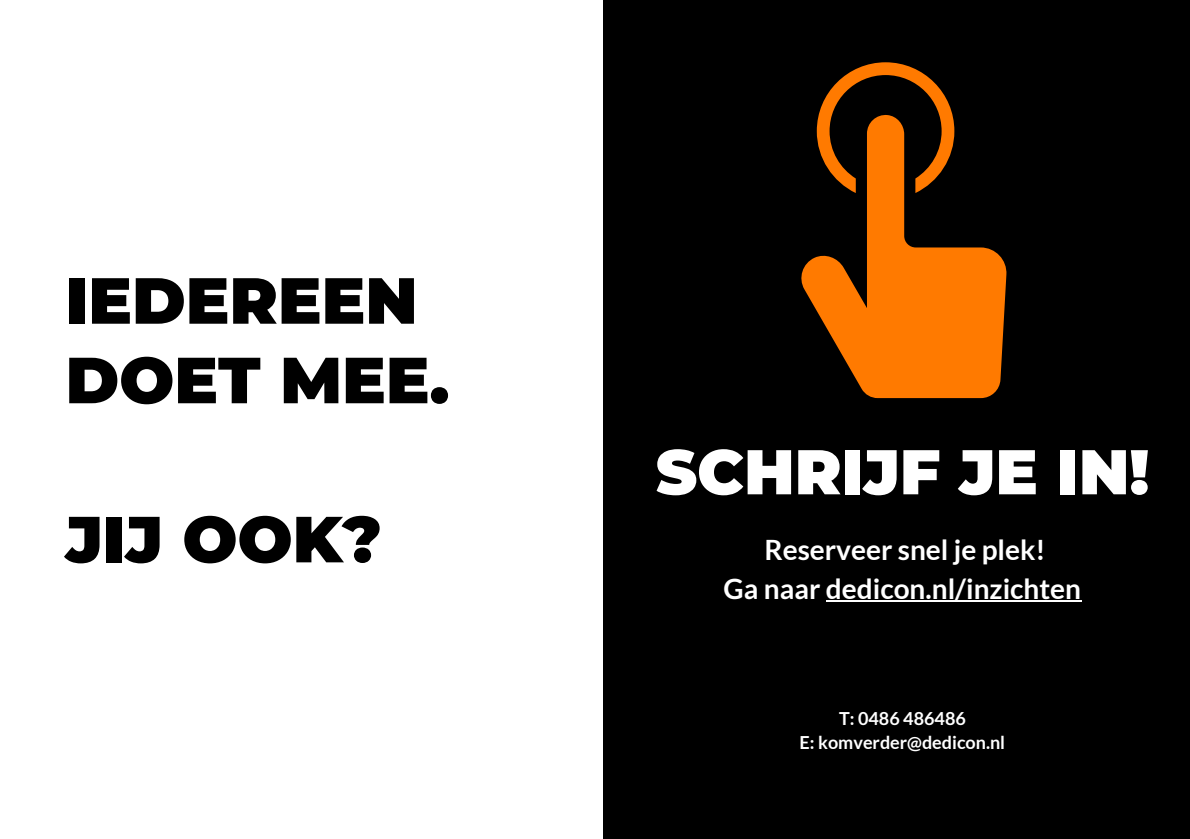
<style>
.page{position:relative;width:1190px;height:839px;background:#fff}
.page>*{position:absolute;margin:0;border:0;box-sizing:border-box;transform-origin:0 0}
.t1{font:900 65px/79.4px "Montserrat";color:#000}
.t2{font:900 63px "Montserrat";color:#fff}
.t3{font:700 28px/39px "Lato";color:#fff;text-align:center}
.t4{font:700 18px "Lato";color:#fff}
</style>
<div class="page">
<div style="left:603px;top:0;width:587px;height:838px;background:#000"></div>
<svg style="left:801px;top:62px;width:206px;height:336px"></svg>
<hr style="left:826px;top:600px;width:255px;height:2px;background:#fff">
<h1 class="t1" style="left:66px;top:261px;width:385px">IEDEREEN<br>DOET MEE.</h1>
<h2 class="t1" style="left:66px;top:499px;width:318px">JIJ OOK?</h2>
<p class="t2" style="left:656px;top:433px;width:495px">SCHRIJF JE IN!</p>
<h1 class="t3" style="left:724px;top:529px;width:359px">Reserveer snel je plek!<br>Ga naar dedicon.nl/inzichten</h1>
<p class="t4" style="left:839px;top:707px;width:128px">T: 0486 486486</p>
<p class="t4" style="left:800px;top:731px;width:207px">E: komverder@dedicon.nl</p>
</div>
